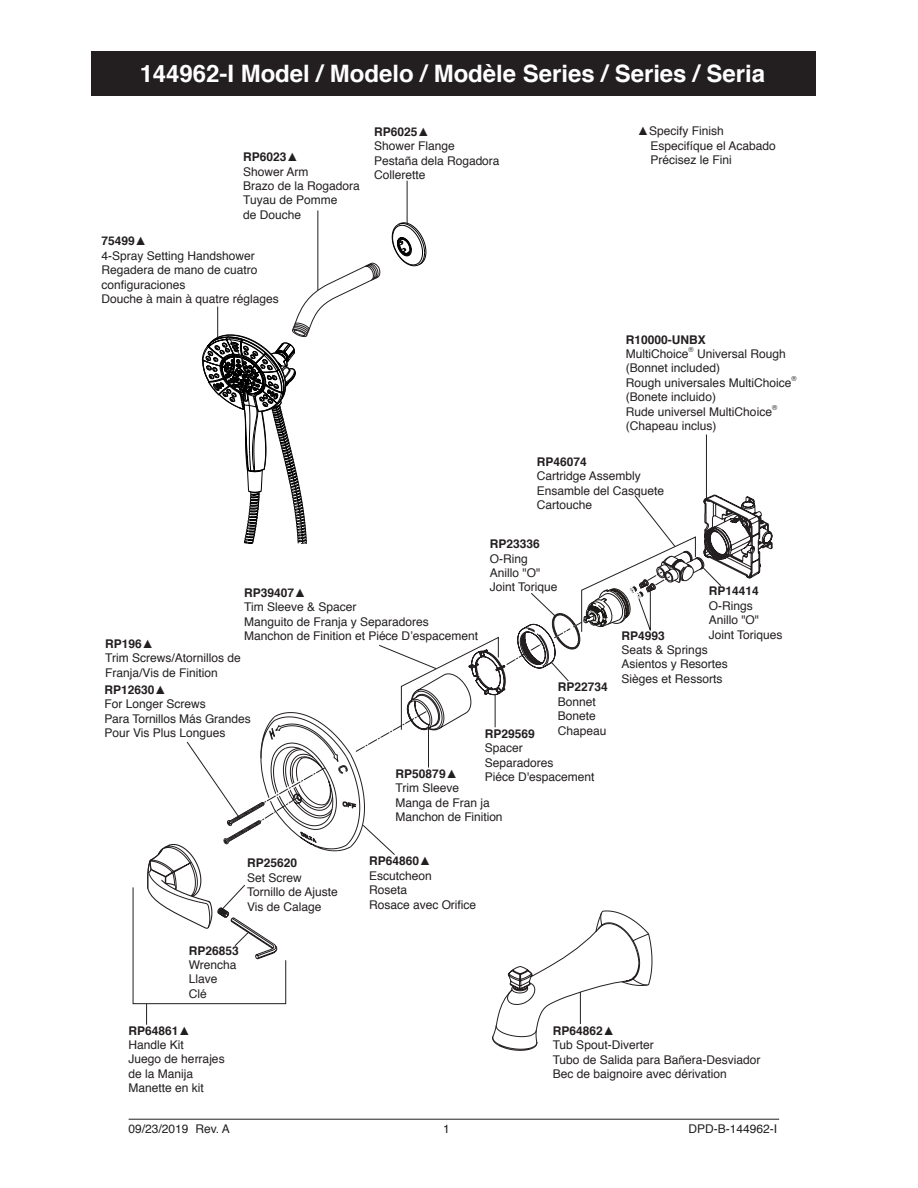
<style>
.page{position:relative;width:918px;height:1188px;background:#fff}
.page>*{position:absolute;margin:0;border:0;box-sizing:border-box;transform-origin:0 0}
.t1{font:700 24px "Helvetica";color:#fff}
.t2{font:12px/14.4px "Helvetica";color:#231f20}
.t3{font:700 12px "Helvetica";color:#231f20}
.t4{font:7.05px "Helvetica";color:#231f20}
.s1{font-weight:700}
.s2{font-family:"Arial"}
</style>
<div class="page">
<div style="left:91px;top:51px;width:725px;height:44px;background:#231f20"></div>
<hr style="left:129px;top:1119px;width:650px;height:1px;background:#231f20">
<hr style="left:407px;top:181px;width:1px;height:42px;background:#231f20">
<hr style="left:318px;top:210px;width:1px;height:81px;background:#231f20">
<svg style="left:133px;top:223px;width:639px;height:828px"></svg>
<h1 class="t1" style="left:140px;top:54px;width:627px">144962-I Model / Modelo / Modèle Series / Series / Seria</h1>
<p class="t2" style="left:243px;top:150px;width:118px"><span class="s1">RP6023</span><span class="s2">▲<br></span>Shower Arm<br>Brazo de la Rogadora<br>Tuyau de Pomme<br>de Douche</p>
<p class="t2" style="left:101px;top:234px;width:179px"><span class="s1">75499</span><span class="s2">▲<br></span>4-Spray Setting Handshower<br>Regadera de mano de cuatro configuraciones<br>Douche à main à quatre réglages</p>
<p class="t2" style="left:374px;top:125px;width:127px"><span class="s1">RP6025</span><span class="s2">▲<br></span>Shower Flange<br>Pestaña dela Rogadora<br>Collerette</p>
<p class="t2" style="left:651px;top:124px;width:127px;text-indent:-13px"><span class="s2">▲</span>Specify Finish<br>Especifíque el Acabado<br>Précisez le Fini</p>
<p class="t3" style="left:626px;top:330px;width:82px">R10000-UNBX</p>
<p class="t2" style="left:626px;top:347px;width:64px">MultiChoice</p>
<p class="t4" style="left:689px;top:344px;width:7px">®</p>
<p class="t2" style="left:626px;top:347px;width:167px;text-indent:71px">Universal Rough (Bonnet included)<br>Rough universales MultiChoice</p>
<p class="t4" style="left:791px;top:373px;width:7px">®</p>
<p class="t2" style="left:626px;top:390px;width:148px">(Bonete incluido)<br>Rude universel MultiChoice</p>
<p class="t4" style="left:772px;top:402px;width:7px">®</p>
<p class="t2" style="left:626px;top:419px;width:92px">(Chapeau inclus)</p>
<p class="t3" style="left:537px;top:452px;width:52px">RP46074</p>
<p class="t2" style="left:537px;top:469px;width:129px">Cartridge Assembly<br>Ensamble del Casquete<br>Cartouche</p>
<p class="t3" style="left:490px;top:534px;width:52px">RP23336</p>
<p class="t2" style="left:490px;top:552px;width:69px">O-Ring<br>Anillo "O"<br>Joint Torique</p>
<p class="t2" style="left:244px;top:586px;width:235px"><span class="s1">RP39407</span><span class="s2">▲<br></span>Tim Sleeve &amp; Spacer<br>Manguito de Franja y Separadores<br>Manchon de Finition et Piéce D’espacement</p>
<p class="t2" style="left:105px;top:637px;width:137px"><span class="s1">RP196</span><span class="s2">▲<br></span>Trim Screws/Atornillos de<br>Franja/Vis de Finition</p>
<p class="t2" style="left:104px;top:683px;width:148px"><span class="s1">RP12630</span><span class="s2">▲<br></span>For Longer Screws<br>Para Tornillos Más Grandes<br>Pour Vis Plus Longues</p>
<p class="t3" style="left:558px;top:678px;width:52px">RP22734</p>
<p class="t2" style="left:558px;top:695px;width:50px">Bonnet<br>Bonete<br>Chapeau</p>
<p class="t3" style="left:485px;top:724px;width:52px">RP29569</p>
<p class="t2" style="left:485px;top:741px;width:111px">Spacer<br>Separadores<br>Piéce D'espacement</p>
<p class="t2" style="left:396px;top:767px;width:108px"><span class="s1">RP50879</span><span class="s2">▲<br></span>Trim Sleeve<br>Manga de Fran ja<br>Manchon de Finition</p>
<p class="t2" style="left:369px;top:854px;width:109px"><span class="s1">RP64860</span><span class="s2">▲<br></span>Escutcheon<br>Roseta<br>Rosace avec Orifice</p>
<p class="t3" style="left:247px;top:853px;width:52px">RP25620</p>
<p class="t2" style="left:247px;top:871px;width:92px">Set Screw<br>Tornillo de Ajuste<br>Vis de Calage</p>
<p class="t3" style="left:189px;top:941px;width:52px">RP26853</p>
<p class="t2" style="left:189px;top:958px;width:49px">Wrencha<br>Llave<br>Clé</p>
<p class="t3" style="left:709px;top:581px;width:52px">RP14414</p>
<p class="t2" style="left:709px;top:599px;width:75px">O-Rings<br>Anillo "O"<br>Joint Toriques</p>
<p class="t3" style="left:622px;top:626px;width:45px">RP4993</p>
<p class="t2" style="left:622px;top:643px;width:108px">Seats &amp; Springs<br>Asientos y Resortes<br>Sièges et Ressorts</p>
<p class="t2" style="left:129px;top:1024px;width:98px"><span class="s1">RP64861</span><span class="s2">▲<br></span>Handle Kit<br>Juego de herrajes de la Manija<br>Manette en kit</p>
<p class="t2" style="left:553px;top:1024px;width:209px"><span class="s1">RP64862</span><span class="s2">▲<br></span>Tub Spout-Diverter<br>Tubo de Salida para Bañera-Desviador<br>Bec de baignoire avec dérivation</p>
<p class="t2" style="left:129px;top:1122px;width:103px">09/23/2019 Rev. A</p>
<p class="t2" style="left:688px;top:1122px;width:90px">DPD-B-144962-I</p>
<p class="t2" style="left:443px;top:1122px;width:8px">1</p>
</div>
